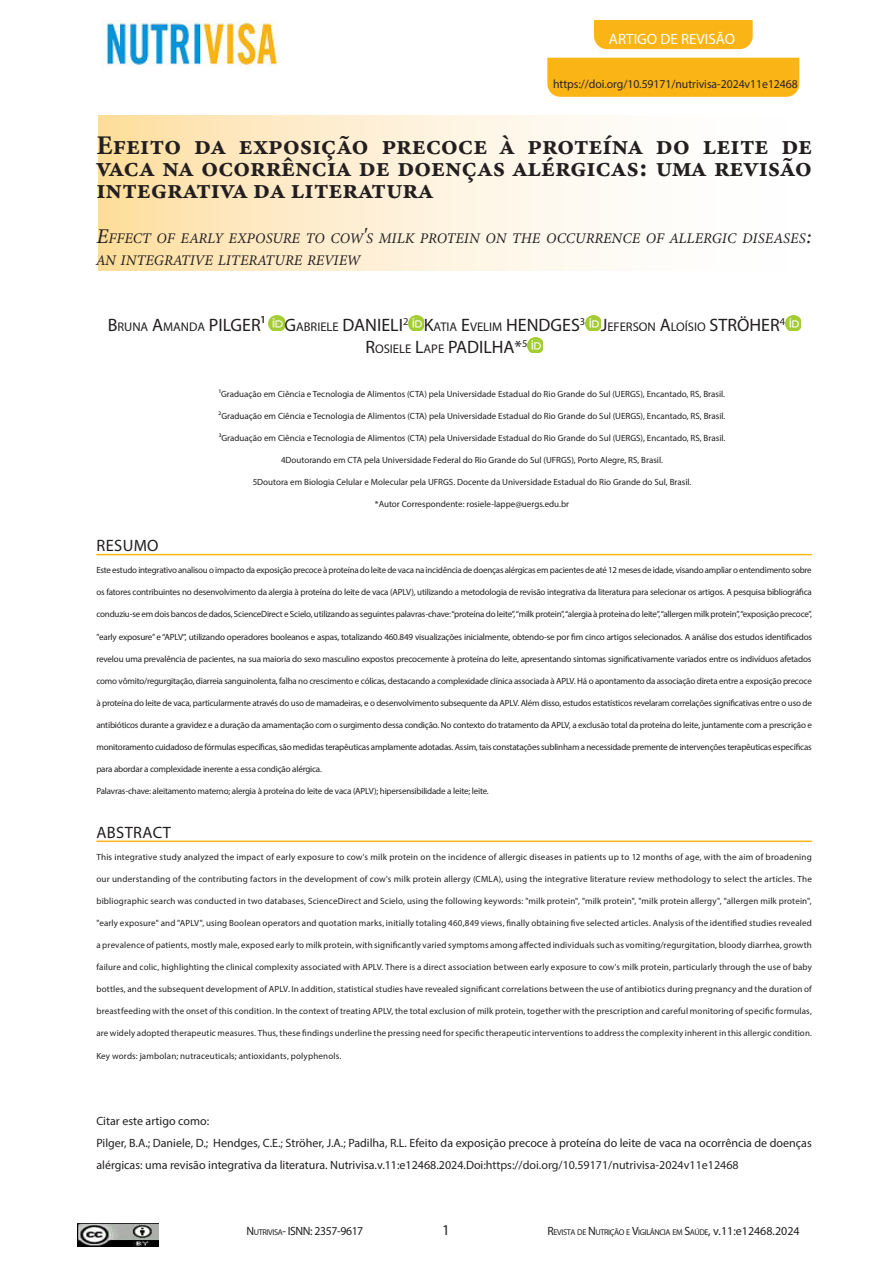
<style>
.page{position:relative;width:893px;height:1263px;background:#fff}
.page>*{position:absolute;margin:0;border:0;box-sizing:border-box;transform-origin:0 0}
.Título_em_Inglês{font:27px/22px "Minion Variable Concept";letter-spacing:.01em;color:#231f20;text-align:justify}
.Nome_do_Autor{font:18px "Myriad Pro";color:#231f20}
.Resumo_e_Abstract{font:16.5px "Myriad Pro";letter-spacing:.02em;color:#231f20}
.Aba_de_Novo_Artigo{font:15px "Myriad Pro";color:#fff}
.Cabeçalho_e_Rodapé{font:15px "Myriad Pro";color:#231f20}
.Título_em_Inglês-2{font:italic 14.7px/22px "Minion Variable Concept";letter-spacing:.01em;color:#231f20}
.Nome_do_Autor-2{font:12.6px "Myriad Pro";color:#231f20}
.Corpo_de_Texto_-_Tis{font:12px/22px "Myriad Pro";color:#231f20}
.Corpo_de_Texto_-_Tis-2{font:12px "Myriad Pro";letter-spacing:-.005em;color:#282526}
.Cabeçalho_e_Rodapé-2{font:12px "Myriad Pro";letter-spacing:-.03em;color:#231f20}
.Resumo_e_Abstract-2{font:9px "Myriad Pro";letter-spacing:-.02em;color:#231f20}
.Resumo_e_Abstract-3{font:9px "Myriad Pro";letter-spacing:.015em;color:#231f20}
.Vínculo_Instituciona{font:9px "Myriad Pro";color:#231f20}
.Resumo_e_Abstract-4{font:9px "Myriad Pro";letter-spacing:.02em;color:#231f20}
.Corpo_de_Texto_-_Tis-3{font:8.4px "Myriad Pro";letter-spacing:-.045em;color:#231f20}
.s1{font-size:21px}
.s2{font-size:18px}
.s3{font-size:12.6px}
.s4{color:#282526}
.s5{font-size:8.4px}
.s6{font-size:12px}
</style>
<div class="page">
<svg style="left:99px;top:116px;width:509px;height:154px;background:#fdedcf"></svg>
<img style="left:102px;top:20px;width:177px;height:46px">
<img style="left:269px;top:315px;width:15px;height:16px">
<img style="left:408px;top:315px;width:16px;height:16px">
<img style="left:585px;top:315px;width:16px;height:16px">
<img style="left:785px;top:315px;width:16px;height:16px">
<img style="left:527px;top:337px;width:16px;height:16px">
<hr style="left:96px;top:554px;width:716px;height:1px;background:#fbb416">
<hr style="left:96px;top:840px;width:716px;height:2px;background:#fbb416">
<img style="left:78px;top:1223px;width:80px;height:23px">
<div style="left:594px;top:20px;width:159px;height:29px;background:#fbb416"></div>
<div style="left:547px;top:58px;width:252px;height:39px;background:#fbb416"></div>
<p class="Aba_de_Novo_Artigo" style="left:609px;top:30px;width:128px">ARTIGO DE REVISÃO</p>
<p class="Corpo_de_Texto_-_Tis-2" style="left:553px;top:77px;width:246px">https://doi.org/10.59171/nutrivisa-2024v11e12468</p>
<p class="Título_em_Inglês" style="left:96px;top:134px;width:717px">Efeito da exposição precoce à proteína do leite de vaca na ocorrência de doenças alérgicas: uma revisão integrativa da literatura</p>
<p class="Título_em_Inglês-2" style="left:96px;top:227px;width:717px"><span class="s1">E</span>FFECT OF EARLY EXPOSURE TO COW<span class="s1">'</span>S MILK PROTEIN ON THE OCCURRENCE OF ALLERGIC DISEASES<span class="s1">:<br></span>AN INTEGRATIVE LITERATURE REVIEW</p>
<p class="Nome_do_Autor-2" style="left:108px;top:319px;width:679px"><span class="s2">B</span>RUNA <span class="s2">A</span>MANDA <span class="s2">PILGER</span><span class="s2">¹</span> <span class="s2">G</span>ABRIELE <span class="s2">DANIELI</span> <sup>2</sup> <span class="s2">K</span>ATIA <span class="s2">E</span>VELIM <span class="s2">HENDGES</span><sup>3</sup> <span class="s2">J</span>EFERSON <span class="s2">A</span>LOÍSIO <span class="s2">STRÖHER</span><sup>4</sup></p>
<p class="Nome_do_Autor" style="left:365px;top:336px;width:164px">R<span class="s3">OSIELE</span> L<span class="s3">APE</span> PADI LHA*<sup>5</sup></p>
<p class="Vínculo_Instituciona" style="left:219px;top:388px;width:508px">¹Graduação em Ciência e Tecnologia de Alimentos (CTA) pela Universidade Estadual do Rio Grande do Sul (UERGS), Encantado, RS, Brasil.</p>
<p class="Vínculo_Instituciona" style="left:219px;top:410px;width:508px">²Graduação em Ciência e Tecnologia de Alimentos (CTA) pela Universidade Estadual do Rio Grande do Sul (UERGS), Encantado, RS, Brasil.</p>
<p class="Vínculo_Instituciona" style="left:219px;top:432px;width:508px">³Graduação em Ciência e Tecnologia de Alimentos (CTA) pela Universidade Estadual do Rio Grande do Sul (UERGS), Encantado, RS, Brasil.</p>
<p class="Vínculo_Instituciona" style="left:281px;top:454px;width:383px">4Doutorando em CTA pela Universidade Federal do Rio Grande do Sul (UFRGS), Porto Alegre, RS, Brasil.</p>
<p class="Vínculo_Instituciona" style="left:253px;top:477px;width:440px">5Doutora em Biologia Celular e Molecular pela UFRGS. Docente da Universidade Estadual do Rio Grande do Sul, Brasil.</p>
<p class="Vínculo_Instituciona" style="left:375px;top:499px;width:196px">*Autor Correspondente: rosiele-lappe@uergs.edu.br</p>
<p class="Resumo_e_Abstract" style="left:97px;top:536px;width:64px">RESUMO</p>
<p class="Resumo_e_Abstract-2" style="left:96px;top:565px;width:717px">Este estudo integrativo analisou o impacto da exposição precoce à proteína do leite de vaca na incidência de doenças alérgicas em pacientes de até 12 meses de idade, visando ampliar o entendimento sobre</p>
<p class="Resumo_e_Abstract-2" style="left:96px;top:587px;width:717px">os fatores contribuintes no desenvolvimento da alergia à proteína do leite de vaca (APLV), utilizando a metodologia de revisão integrativa da literatura para selecionar os artigos. A pesquisa bibliográfica</p>
<p class="Resumo_e_Abstract-2" style="left:96px;top:609px;width:717px">conduziu-se em dois bancos de dados, ScienceDirect e Scielo, utilizando as seguintes palavras-chave: “proteína do leite”, “milk protein”, “alergia à proteína do leite”, “allergen milk protein”, “exposição precoce”,</p>
<p class="Resumo_e_Abstract-2" style="left:96px;top:631px;width:717px">"early exposure” e “APLV”, utilizando operadores booleanos e aspas, totalizando 460.849 visualizações inicialmente, obtendo-se por fim cinco artigos selecionados. A análise dos estudos identificados</p>
<p class="Resumo_e_Abstract-2" style="left:96px;top:653px;width:717px">revelou uma prevalência de pacientes, na sua maioria do sexo masculino expostos precocemente à proteína do leite, apresentando sintomas significativamente variados entre os indivíduos afetados</p>
<p class="Resumo_e_Abstract-2" style="left:96px;top:675px;width:717px">como vômito/regurgitação, diarreia sanguinolenta, falha no crescimento e cólicas, destacando a complexidade clínica associada à APLV. Há o apontamento da associação direta entre a exposição precoce</p>
<p class="Resumo_e_Abstract-2" style="left:96px;top:697px;width:717px">à proteína do leite de vaca, particularmente através do uso de mamadeiras, e o desenvolvimento subsequente da APLV. Além disso, estudos estatísticos revelaram correlações significativas entre o uso de</p>
<p class="Resumo_e_Abstract-2" style="left:96px;top:719px;width:717px">antibióticos durante a gravidez e a duração da amamentação com o surgimento dessa condição. No contexto do tratamento da APLV, a exclusão total da proteína do leite, juntamente com a prescrição e</p>
<p class="Resumo_e_Abstract-2" style="left:96px;top:741px;width:717px">monitoramento cuidadoso de fórmulas específicas, são medidas terapêuticas amplamente adotadas. Assim, tais constatações sublinham a necessidade premente de intervenções terapêuticas específicas</p>
<p class="Resumo_e_Abstract-2" style="left:96px;top:763px;width:227px">para abordar a complexidade inerente a essa condição alérgica.</p>
<p class="Resumo_e_Abstract-2" style="left:96px;top:785px;width:394px">Palavras-chave: aleitamento materno; alergia à proteína do leite de vaca (APLV); hipersensibilidade a leite; leite.</p>
<p class="Resumo_e_Abstract" style="left:97px;top:822px;width:76px">ABSTRACT</p>
<p class="Resumo_e_Abstract-4" style="left:96px;top:851px;width:717px">This integrative study analyzed the impact of early exposure to cow's milk protein on the incidence of allergic diseases in patients up to 12 months of age, with the aim of broadening</p>
<p class="Resumo_e_Abstract-4" style="left:96px;top:873px;width:717px">our understanding of the contributing factors in the development of cow's milk protein allergy (CMLA), using the integrative literature review methodology to select the articles. The</p>
<p class="Resumo_e_Abstract-3" style="left:96px;top:895px;width:717px">bibliographic search was conducted in two databases, ScienceDirect and Scielo, using the following keywords: "milk protein", "milk protein", "milk protein allergy", "allergen milk protein",</p>
<p class="Resumo_e_Abstract-3" style="left:96px;top:918px;width:717px">"early exposure" and "APLV", using Boolean operators and quotation marks, initially totaling 460,849 views, finally obtaining five selected articles. Analysis of the identified studies revealed</p>
<p class="Resumo_e_Abstract-3" style="left:96px;top:940px;width:717px">a prevalence of patients, mostly male, exposed early to milk protein, with significantly varied symptoms among affected individuals such as vomiting/regurgitation, bloody diarrhea, growth</p>
<p class="Resumo_e_Abstract-3" style="left:96px;top:962px;width:717px">failure and colic, highlighting the clinical complexity associated with APLV. There is a direct association between early exposure to cow's milk protein, particularly through the use of baby</p>
<p class="Resumo_e_Abstract-3" style="left:96px;top:984px;width:717px">bottles, and the subsequent development of APLV. In addition, statistical studies have revealed significant correlations between the use of antibiotics during pregnancy and the duration of</p>
<p class="Resumo_e_Abstract-3" style="left:96px;top:1006px;width:717px">breastfeeding with the onset of this condition. In the context of treating APLV, the total exclusion of milk protein, together with the prescription and careful monitoring of specific formulas,</p>
<p class="Resumo_e_Abstract-3" style="left:96px;top:1028px;width:717px">are widely adopted therapeutic measures. Thus, these findings underline the pressing need for specific therapeutic interventions to address the complexity inherent in this allergic condition.</p>
<p class="Resumo_e_Abstract-3" style="left:96px;top:1050px;width:246px">Key words: jambolan; nutraceuticals; antioxidants, polyphenols.</p>
<p class="Corpo_de_Texto_-_Tis" style="left:96px;top:1109px;width:114px">Citar este artigo como:</p>
<p class="Corpo_de_Texto_-_Tis" style="left:96px;top:1131px;width:717px">Pilger, B.A.; Daniele, D.; Hendges, C.E.; Ströher, J.A.; Padilha, R.L. Efeito da exposição precoce à proteína do leite de vaca na ocorrência de doenças alérgicas: uma revisão integrativa da literatura. Nutrivisa.v.11:e12468.2024.Doi:<span class="s4">https://doi.org/10.59171/nutrivisa-2024v11e12468</span></p>
<p class="Cabeçalho_e_Rodapé-2" style="left:247px;top:1223px;width:118px">N<span class="s5">UTRIVISA</span>- ISNN: 2357-9617</p>
<p class="Cabeçalho_e_Rodapé" style="left:442px;top:1221px;width:9px">1</p>
<p class="Corpo_de_Texto_-_Tis-3" style="left:548px;top:1227px;width:254px"><span class="s6">R</span>EVISTA DE <span class="s6">N</span>UTRIÇÃO E <span class="s6">V</span>IGILÂNCIA EM <span class="s6">S</span>AÚDE<span class="s6">, v.11:e12468.2024</span></p>
</div>
